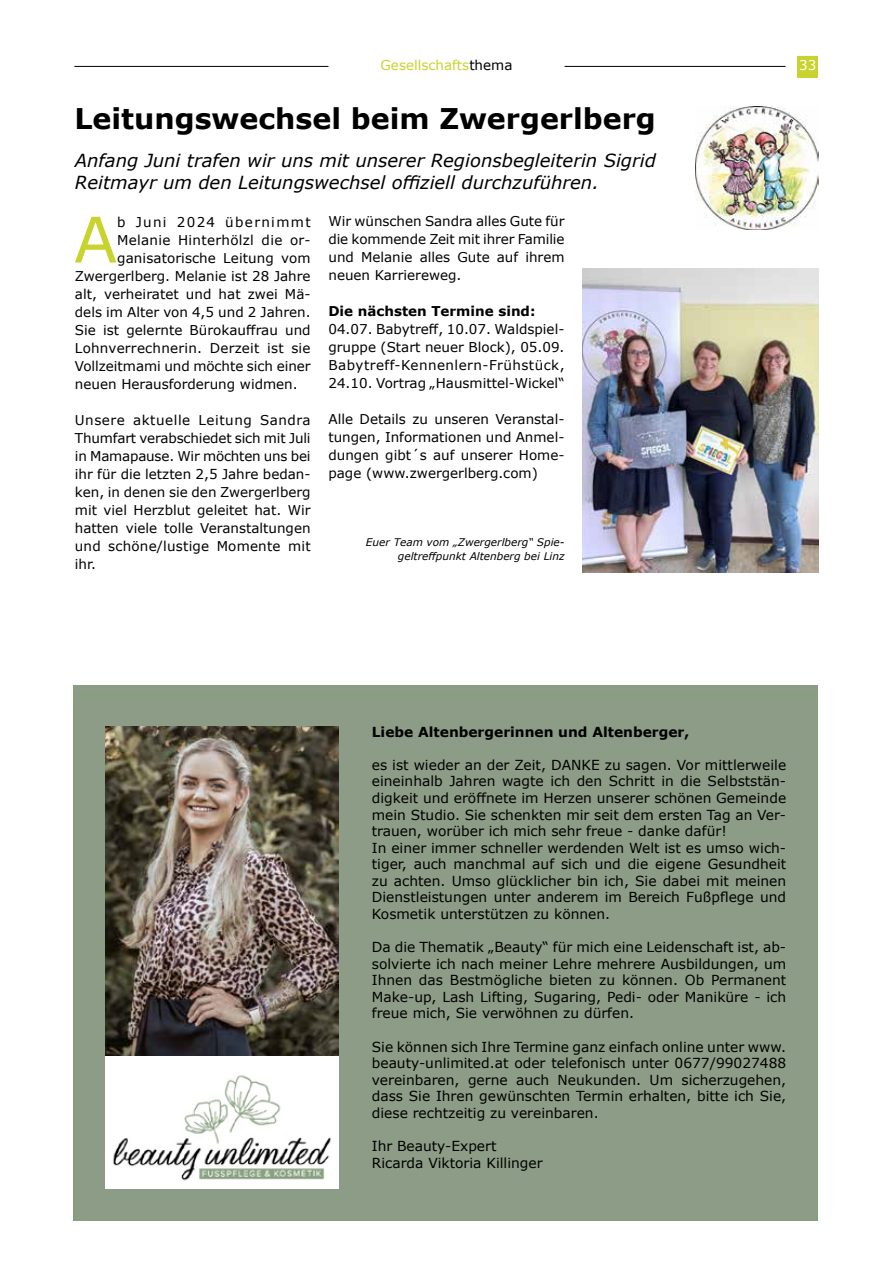
<style>
.page{position:relative;width:893px;height:1263px;background:#fff}
.page>*{position:absolute;margin:0;border:0;box-sizing:border-box;transform-origin:0 0}
.t1{font:63px "Verdana";color:#c8d32d}
.t2{font:700 28.5px "Verdana";color:#000}
.t3{font:italic 18px/22.5px "Verdana";color:#000}
.t4{font:13.8px/16.5px "Verdana";color:#000}
.t5{font:700 13.8px "Verdana";color:#000}
.t6{font:13.5px/18px "Verdana";color:#000;text-align:justify}
.t7{font:13.5px "Verdana";letter-spacing:.02em;color:#000}
.t8{font:700 13.5px "Verdana";color:#000}
.t9{font:13.5px "Verdana";color:#c8d32d}
.t10{font:13.5px "Verdana";letter-spacing:.1em;color:#000}
.t11{font:13.5px "Verdana";color:#fff}
.t12{font:italic 10.5px/13.5px "Verdana";color:#000;text-align:right}
.s1{color:#000}
</style>
<div class="page">
<hr style="left:74px;top:66px;width:254px;height:1px;background:#000">
<hr style="left:564px;top:66px;width:222px;height:1px;background:#000">
<div style="left:797px;top:56px;width:21px;height:21px;background:#c8d32d"></div>
<img style="left:695px;top:106px;width:124px;height:124px">
<img style="left:582px;top:268px;width:237px;height:305px">
<div style="left:74px;top:685px;width:744px;height:535px;background:#8d9c86"></div>
<img style="left:105px;top:726px;width:234px;height:330px">
<img style="left:105px;top:1056px;width:234px;height:132px">
<p class="t9" style="left:380px;top:56px;width:133px">Gesellschafts<span class="s1">thema</span></p>
<h2 class="t2" style="left:74px;top:98px;width:583px">Leitungswechsel beim Zwergerlberg</h2>
<h3 class="t3" style="left:75px;top:149px;width:583px">Anfang Juni trafen wir uns mit unserer Regionsbegleiterin Sigrid<br>Reitmayr um den Leitungswechsel offiziell durchzuführen.</h3>
<h1 class="t1" style="left:74px;top:196px;width:45px">A</h1>
<p class="t10" style="left:117px;top:212px;width:195px">b Juni 2024 übernimmt</p>
<p class="t7" style="left:117px;top:230px;width:195px">Melanie Hinterhölzl die or-</p>
<p class="t6" style="left:117px;top:248px;width:195px">ganisatorische Leitung vom</p>
<p class="t6" style="left:75px;top:266px;width:237px">Zwergerlberg. Melanie ist 28 Jahre</p>
<p class="t6" style="left:75px;top:284px;width:237px">alt, verheiratet und hat zwei Mä-</p>
<p class="t6" style="left:75px;top:302px;width:237px">dels im Alter von 4,5 und 2 Jahren.</p>
<p class="t6" style="left:75px;top:320px;width:237px">Sie ist gelernte Bürokauffrau und</p>
<p class="t7" style="left:75px;top:338px;width:237px">Lohnverrechnerin. Derzeit ist sie</p>
<p class="t6" style="left:75px;top:356px;width:237px">Vollzeitmami und möchte sich einer</p>
<p class="t6" style="left:75px;top:374px;width:224px">neuen Herausforderung widmen.</p>
<p class="t6" style="left:75px;top:410px;width:237px">Unsere aktuelle Leitung Sandra Thumfart verabschiedet sich mit Juli in Mamapause. Wir möchten uns bei ihr für die letzten 2,5 Jahre bedan&shy;ken, in denen sie den Zwergerlberg mit viel Herzblut geleitet hat. Wir hatten viele tolle Veranstaltungen und schöne/lustige Momente mit ihr.</p>
<p class="t6" style="left:328px;top:212px;width:238px">Wir wünschen Sandra alles Gute für die kommende Zeit mit ihrer Familie und Melanie alles Gute auf ihrem neuen Karriereweg.</p>
<p class="t8" style="left:328px;top:302px;width:209px">Die nächsten Termine sind:</p>
<p class="t6" style="left:328px;top:320px;width:238px">04.07. Babytreff, 10.07. Waldspiel&shy;gruppe (Start neuer Block), 05.09.<br>Babytreff-Kennenlern-Frühstück, 24.10. Vortrag „Hausmittel-Wickel“</p>
<p class="t6" style="left:328px;top:410px;width:238px">Alle Details zu unseren Veranstal&shy;tungen, Informationen und Anmel&shy;dungen gibt´s auf unserer Home&shy;page (www.zwergerlberg.com)</p>
<p class="t12" style="left:366px;top:535px;width:200px">Euer Team vom „Zwergerlberg“ Spie&shy;geltreffpunkt Altenberg bei Linz</p>
<p class="t11" style="left:799px;top:56px;width:19px">33</p>
<p class="t5" style="left:372px;top:722px;width:319px">Liebe Altenbergerinnen und Altenberger,</p>
<p class="t4" style="left:372px;top:756px;width:416px">es ist wieder an der Zeit, DANKE zu sagen. Vor mittlerweile eineinhalb Jahren wagte ich den Schritt in die Selbststän&shy;digkeit und eröffnete im Herzen unserer schönen Gemeinde mein Studio. Sie schenkten mir seit dem ersten Tag an Ver&shy;trauen, worüber ich mich sehr freue - danke dafür!<br>In einer immer schneller werdenden Welt ist es umso wich&shy;tiger, auch manchmal auf sich und die eigene Gesundheit zu achten. Umso glücklicher bin ich, Sie dabei mit meinen Dienstleistungen unter anderem im Bereich Fußpflege und Kosmetik unterstützen zu können.</p>
<p class="t4" style="left:372px;top:939px;width:416px;text-align:justify">Da die Thematik „Beauty“ für mich eine Leidenschaft ist, ab&shy;solvierte ich nach meiner Lehre mehrere Ausbildungen, um Ihnen das Bestmögliche bieten zu können. Ob Permanent Make-up, Lash Lifting, Sugaring, Pedi- oder Maniküre - ich freue mich, Sie verwöhnen zu dürfen.</p>
<p class="t4" style="left:372px;top:1038px;width:416px;text-align:justify">Sie können sich Ihre Termine ganz einfach online unter www. beauty-unlimited.at oder telefonisch unter 0677/99027488 vereinbaren, gerne auch Neukunden. Um sicherzugehen, dass Sie Ihren gewünschten Termin erhalten, bitte ich Sie, diese rechtzeitig zu vereinbaren.</p>
<p class="t4" style="left:372px;top:1137px;width:172px">Ihr Beauty-Expert<br>Ricarda Viktoria Killinger</p>
</div>
